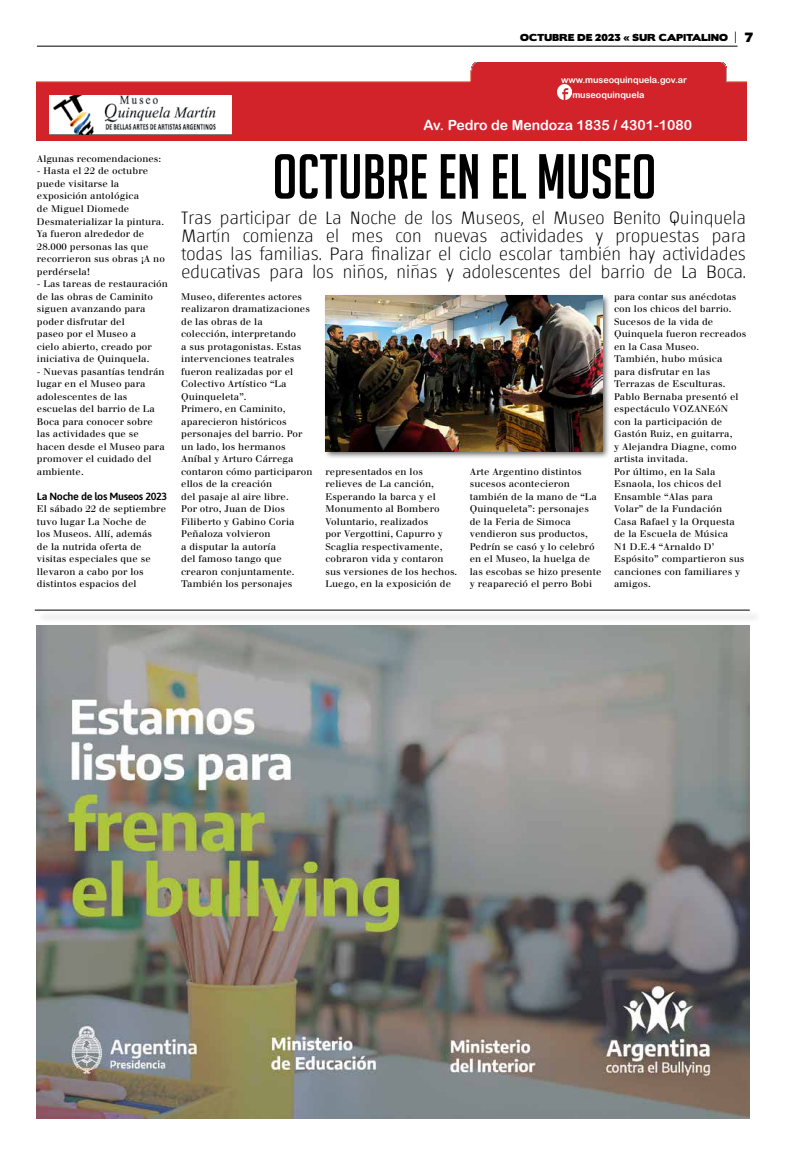
<style>
.page{position:relative;width:796px;height:1163px;background:#fff}
.page>*{position:absolute;margin:0;border:0;box-sizing:border-box;transform-origin:0 0}
.t1{font:62px "Big Noodle Titling";color:#000}
.t2{font:100 18px/18px "Chaco";letter-spacing:-.02em;color:#000;text-align:justify;scale:1.07 1}
.t3{font:14px "Arial Rounded MT Bold";color:#fff}
.t4{font:600 10.4px "Asap";letter-spacing:-.03em;color:#000}
.t5{font:9.4px/12.5px "Justus";letter-spacing:.01em;color:#000}
.t6{font:9px/15px "Arial Rounded MT Bold";color:#fff}
.t7{font:9px "Boris Black Bloxx";letter-spacing:.025em;color:#000}
.s1{font-family:"Serif";font-weight:900;font-size:12px}
.s2{font-size:12px}
</style>
<div class="page">
<hr style="left:37px;top:46px;width:700px;height:1px;background:#000">
<div style="left:37px;top:611px;width:724px;height:11px;background:#f5f5f5"></div>
<hr style="left:35px;top:609px;width:714px;height:1px;background:#000">
<img style="left:37px;top:63px;width:709px;height:78px">
<img style="left:49px;top:96px;width:182px;height:39px">
<img style="left:557px;top:85px;width:14px;height:14px">
<img style="left:37px;top:625px;width:712px;height:493px">
<div style="left:323px;top:293px;width:287px;height:166px;background:#000;opacity:.6"></div>
<img style="left:325px;top:295px;width:276px;height:156px">
<p class="t5" style="left:37px;top:152px;width:126px">Algunas recomendaciones:</p>
<p class="t5" style="left:37px;top:165px;width:130px">- Hasta el 22 de octubre puede visitarse la exposición antológica<br>de Miguel Diomede<br>Desmaterializar la pintura.<br>Ya fueron alrededor de<br>28.000 personas las que recorrieron sus obras ¡A no perdérsela!</p>
<p class="t5" style="left:37px;top:277px;width:133px">- Las tareas de restauración de las obras de Caminito siguen avanzando para poder disfrutar del<br>paseo por el Museo a<br>cielo abierto, creado por iniciativa de Quinquela.</p>
<p class="t5" style="left:37px;top:365px;width:129px">- Nuevas pasantías tendrán lugar en el Museo para adolescentes de las escuelas del barrio de La<br>Boca para conocer sobre las actividades que se hacen desde el Museo para promover el cuidado del ambiente.</p>
<p class="t4" style="left:37px;top:489px;width:132px">La Noche de los Museos 2023</p>
<p class="t5" style="left:37px;top:502px;width:131px">El sábado 22 de septiembre tuvo lugar La Noche de<br>los Museos. Allí, además<br>de la nutrida oferta de visitas especiales que se llevaron a cabo por los distintos espacios del</p>
<p class="t7" style="left:519px;top:31px;width:234px">OCTUBRE DE 2023 « SUR CAPITALINO <span class="s1">|</span> <span class="s2">7</span></p>
<p class="t6" style="left:572px;top:73px;width:116px;text-indent:-11px">www.museoquinquela.gov.ar museoquinquela</p>
<h3 class="t3" style="left:423px;top:117px;width:270px">Av. Pedro de Mendoza 1835 / 4301-1080</h3>
<h1 class="t1" style="left:272px;top:143px;width:385px">OCTUBRE EN EL MUSEO</h1>
<p class="t2" style="left:181px;top:210px;width:529px">Tras participar de La Noche de los Museos, el Museo Benito Quinquela Martín comienza el mes con nuevas actividades y propuestas para todas las familias. Para finalizar el ciclo escolar también hay actividades educativas para los niños, niñas y adolescentes del barrio de La Boca.</p>
<p class="t5" style="left:181px;top:290px;width:133px">Museo, diferentes actores realizaron dramatizaciones de las obras de la<br>colección, interpretando<br>a sus protagonistas. Estas intervenciones teatrales fueron realizadas por el<br>Colectivo Artístico “La<br>Quinqueleta”.<br>Primero, en Caminito, aparecieron históricos personajes del barrio. Por un lado, los hermanos<br>Aníbal y Arturo Cárrega contaron cómo participaron ellos de la creación<br>del pasaje al aire libre.<br>Por otro, Juan de Dios<br>Filiberto y Gabino Coria<br>Peñaloza volvieron<br>a disputar la autoría<br>del famoso tango que crearon conjuntamente.<br>También los personajes</p>
<p class="t5" style="left:325px;top:465px;width:133px">representados en los relieves de La canción,<br>Esperando la barca y el<br>Monumento al Bombero<br>Voluntario, realizados<br>por Vergottini, Capurro y<br>Scaglia respectivamente, cobraron vida y contaron sus versiones de los hechos.<br>Luego, en la exposición de</p>
<p class="t5" style="left:469px;top:465px;width:133px">Arte Argentino distintos sucesos acontecieron también de la mano de “La<br>Quinqueleta”: personajes de la Feria de Simoca vendieron sus productos,<br>Pedrín se casó y lo celebró en el Museo, la huelga de las escobas se hizo presente y reapareció el perro Bobi</p>
<p class="t5" style="left:613px;top:290px;width:134px">para contar sus anécdotas con los chicos del barrio.<br>Sucesos de la vida de<br>Quinquela fueron recreados en la Casa Museo.<br>También, hubo música<br>para disfrutar en las<br>Terrazas de Esculturas.<br>Pablo Bernaba presentó el espectáculo VOZANEóN con la participación de<br>Gastón Ruiz, en guitarra,<br>y Alejandra Diagne, como artista invitada.<br>Por último, en la Sala<br>Esnaola, los chicos del<br>Ensamble “Alas para<br>Volar” de la Fundación<br>Casa Rafael y la Orquesta de la Escuela de Música<br>N1 D.E.4 “Arnaldo D’<br>Espósito” compartieron sus canciones con familiares y amigos.</p>
</div>
